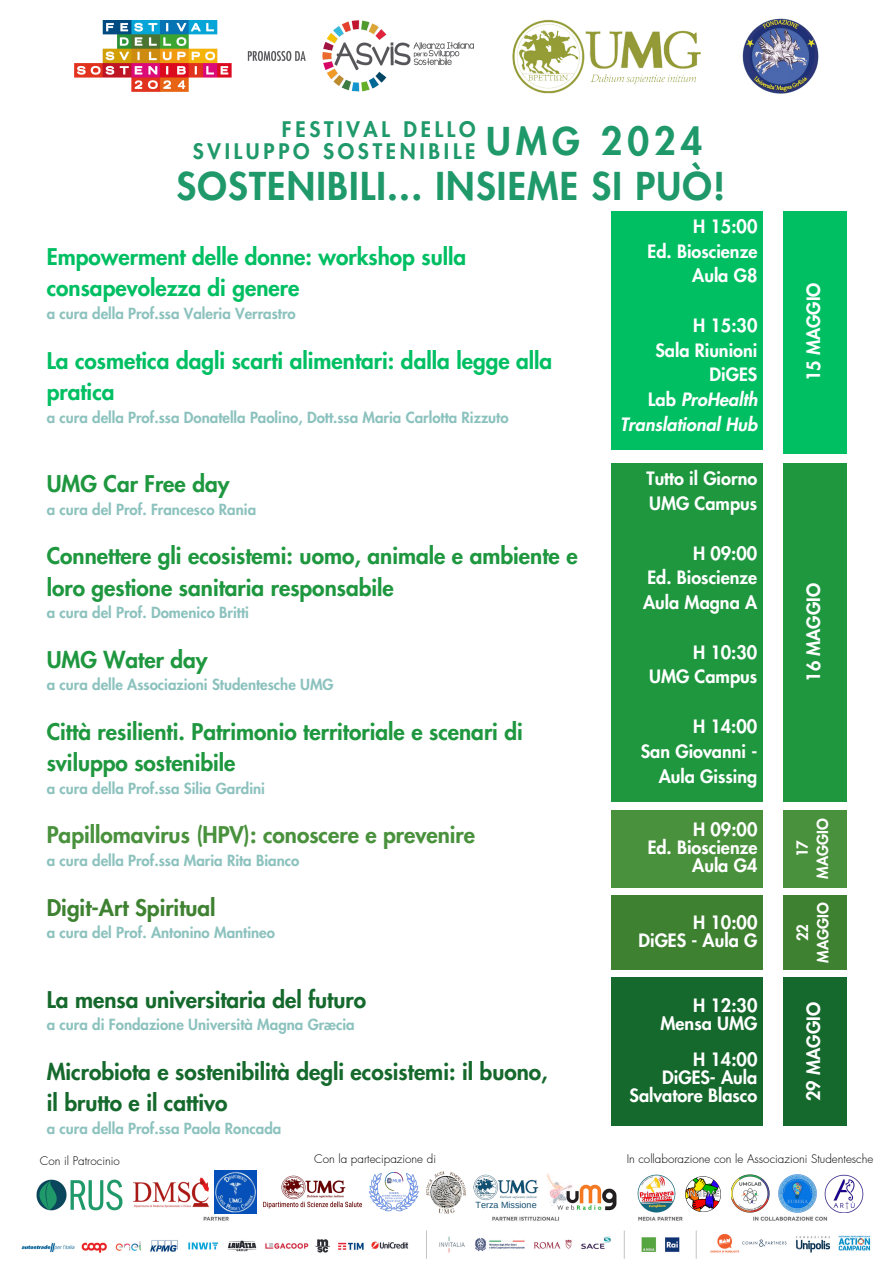
<style>
.page{position:relative;width:894px;height:1264px;background:#fff}
.page>*{position:absolute;margin:0;border:0;box-sizing:border-box;transform-origin:0 0}
.t1{font:800 37.5px "Futura LT Pro";letter-spacing:.035em;color:#1f996a}
.t2{font:800 22.5px/31.5px "Futura LT Pro";color:#1e973f}
.t3{font:800 22.5px/31.5px "Futura LT Pro";color:#00bf63}
.t4{font:800 22.5px/31.5px "Futura LT Pro";color:#15692c}
.t5{font:800 22.5px "Futura LT Pro";color:#49913c}
.t6{font:800 22.5px "Futura LT Pro";color:#3e8231}
.t7{font:800 21px/22.5px "Futura LT Pro";letter-spacing:.175em;color:#1f996a;text-align:right}
.t8{font:800 18px/24.8px "Futura LT Pro";color:#fff;text-align:right}
.t9{font:800 15px "Futura LT Pro";color:#8cc2be}
.t10{font:800 15px/20.2px "Futura LT Pro";color:#fff;text-align:center}
.t11{font:300 11.7px "Futura LT Pro";color:#000}
.t12{font:9px "Arimo";color:#144f71}
.s1{font-style:italic}
</style>
<div class="page">
<div style="left:782px;top:211px;width:64px;height:242px;background:#00bf63"></div>
<div style="left:611px;top:211px;width:151px;height:239px;background:#00bf63"></div>
<div style="left:782px;top:463px;width:64px;height:338px;background:#1e973f"></div>
<div style="left:611px;top:463px;width:151px;height:338px;background:#1e973f"></div>
<div style="left:783px;top:809px;width:63px;height:78px;background:#49913c"></div>
<div style="left:783px;top:895px;width:64px;height:74px;background:#3e8231"></div>
<div style="left:611px;top:895px;width:151px;height:74px;background:#3e8231"></div>
<div style="left:782px;top:977px;width:64px;height:148px;background:#15692c"></div>
<div style="left:611px;top:977px;width:151px;height:148px;background:#15692c"></div>
<div style="left:611px;top:809px;width:151px;height:78px;background:#49913c"></div>
<img style="left:21px;top:1207px;width:850px;height:52px">
<img style="left:742px;top:18px;width:77px;height:76px">
<img style="left:75px;top:21px;width:398px;height:71px">
<img style="left:512px;top:19px;width:189px;height:75px">
<img style="left:36px;top:1179px;width:88px;height:31px">
<img style="left:637px;top:1174px;width:38px;height:38px">
<img style="left:684px;top:1176px;width:37px;height:36px">
<img style="left:730px;top:1174px;width:39px;height:38px">
<img style="left:777px;top:1174px;width:39px;height:38px">
<img style="left:824px;top:1174px;width:38px;height:38px">
<img style="left:425px;top:1171px;width:42px;height:42px">
<img style="left:134px;top:1177px;width:74px;height:30px">
<img style="left:369px;top:1172px;width:50px;height:39px">
<img style="left:544px;top:1173px;width:72px;height:38px">
<img style="left:214px;top:1170px;width:43px;height:43px">
<img style="left:262px;top:1201px;width:102px;height:8px">
<img style="left:281px;top:1175px;width:64px;height:24px">
<img style="left:473px;top:1174px;width:65px;height:25px">
<h4 class="t7" style="left:193px;top:119px;width:284px">FESTIVAL DELLO<br>SVILUPPO SOSTENIBILE</h4>
<h6 class="t1" style="left:486px;top:124px;width:218px">UMG 2024</h6>
<h4 class="t1" style="left:176px;top:169px;width:550px">SOSTENIBILI... INSIEME SI PUÒ!</h4>
<p class="t3" style="left:47px;top:242px;width:421px">Empowerment delle donne: workshop sulla consapevolezza di genere</p>
<p class="t9" style="left:47px;top:306px;width:250px">a cura della Prof.ssa Valeria Verrastro</p>
<p class="t3" style="left:47px;top:345px;width:507px">La cosmetica dagli scarti alimentari: dalla legge alla pratica</p>
<p class="t9" style="left:47px;top:410px;width:463px">a cura della Prof.ssa Donatella Paolino, Dott.ssa Maria Carlotta Rizzuto</p>
<h2 class="t2" style="left:47px;top:469px;width:184px">UMG Car Free day</h2>
<h1 class="t9" style="left:47px;top:502px;width:211px">a cura del Prof. Francesco Rania</h1>
<h1 class="t2" style="left:47px;top:541px;width:532px">Connettere gli ecosistemi: uomo, animale e ambiente e loro gestione sanitaria responsabile</h1>
<h1 class="t9" style="left:47px;top:606px;width:203px">a cura del Prof. Domenico Britti</h1>
<h3 class="t2" style="left:47px;top:645px;width:162px">UMG Water day</h3>
<p class="t9" style="left:47px;top:678px;width:288px">a cura delle Associazioni Studentesche UMG</p>
<p class="t2" style="left:47px;top:717px;width:477px">Città resilienti. Patrimonio territoriale e scenari di sviluppo sostenibile</p>
<p class="t9" style="left:47px;top:781px;width:220px">a cura della Prof.ssa Silia Gardini</p>
<p class="t5" style="left:47px;top:825px;width:430px">Papillomavirus (HPV): conoscere e prevenire</p>
<p class="t9" style="left:47px;top:853px;width:254px">a cura della Prof.ssa Maria Rita Bianco</p>
<p class="t6" style="left:47px;top:897px;width:170px">Digit-Art Spiritual</p>
<h3 class="t9" style="left:47px;top:925px;width:230px">a cura del Prof. Antonino Mantineo</h3>
<p class="t4" style="left:47px;top:984px;width:321px">La mensa universitaria del futuro</p>
<p class="t9" style="left:47px;top:1017px;width:309px">a cura di Fondazione Università Magna Græcia</p>
<h3 class="t4" style="left:47px;top:1056px;width:502px">Microbiota e sostenibilità degli ecosistemi: il buono, il brutto e il cattivo</h3>
<h3 class="t9" style="left:47px;top:1121px;width:236px">a cura della Prof.ssa Paola Roncada</h3>
<p class="t8" style="left:647px;top:214px;width:111px">H 15:00<br>Ed. Bioscienze<br>Aula G8</p>
<p class="t8" style="left:620px;top:313px;width:139px">H 15:30<br>Sala Riunioni<br>DiGES<br>Lab <span class="s1">ProHealth<br>Translational Hub</span></p>
<p class="t8" style="left:646px;top:467px;width:112px;text-align:left">Tutto il Giorno<br>UMG Campus</p>
<h3 class="t8" style="left:643px;top:541px;width:116px;text-align:justify;text-indent:50px">H 09:00<br>Ed. Bioscienze Aula Magna A</h3>
<h5 class="t8" style="left:649px;top:640px;width:110px">H 10:30<br>UMG Campus</h5>
<h5 class="t8" style="left:640px;top:714px;width:118px">H 14:00<br>San Giovanni -<br>Aula Gissing</h5>
<h5 class="t8" style="left:647px;top:820px;width:111px;line-height:18px">H 09:00<br>Ed. Bioscienze<br>Aula G4</h5>
<h5 class="t8" style="left:638px;top:914px;width:120px;line-height:18px">H 10:00<br>DiGES - Aula G</h5>
<h5 class="t8" style="left:660px;top:997px;width:98px;line-height:18px">H 12:30<br>Mensa UMG</h5>
<h5 class="t8" style="left:629px;top:1051px;width:129px;line-height:18px">H 14:00<br>DiGES- Aula<br>Salvatore Blasco</h5>
<h3 class="t8" style="left:801px;top:381px;width:100px;rotate:-90deg">15 MAGGIO</h3>
<p class="t8" style="left:801px;top:682px;width:100px;rotate:-90deg">16 MAGGIO</p>
<h5 class="t10" style="left:792px;top:878px;width:62px;rotate:-90deg">17<br>MAGGIO</h5>
<h5 class="t10" style="left:792px;top:962px;width:62px;rotate:-90deg">22<br>MAGGIO</h5>
<h5 class="t8" style="left:801px;top:1100px;width:100px;rotate:-90deg">29 MAGGIO</h5>
<p class="t11" style="left:314px;top:1152px;width:123px">Con la partecipazione di</p>
<p class="t11" style="left:40px;top:1155px;width:81px">Con il Patrocinio</p>
<p class="t11" style="left:626px;top:1153px;width:248px">In collaborazione con le Associazioni Studentesche</p>
<p class="t12" style="left:475px;top:1199px;width:62px">Terza Missione</p>
</div>
